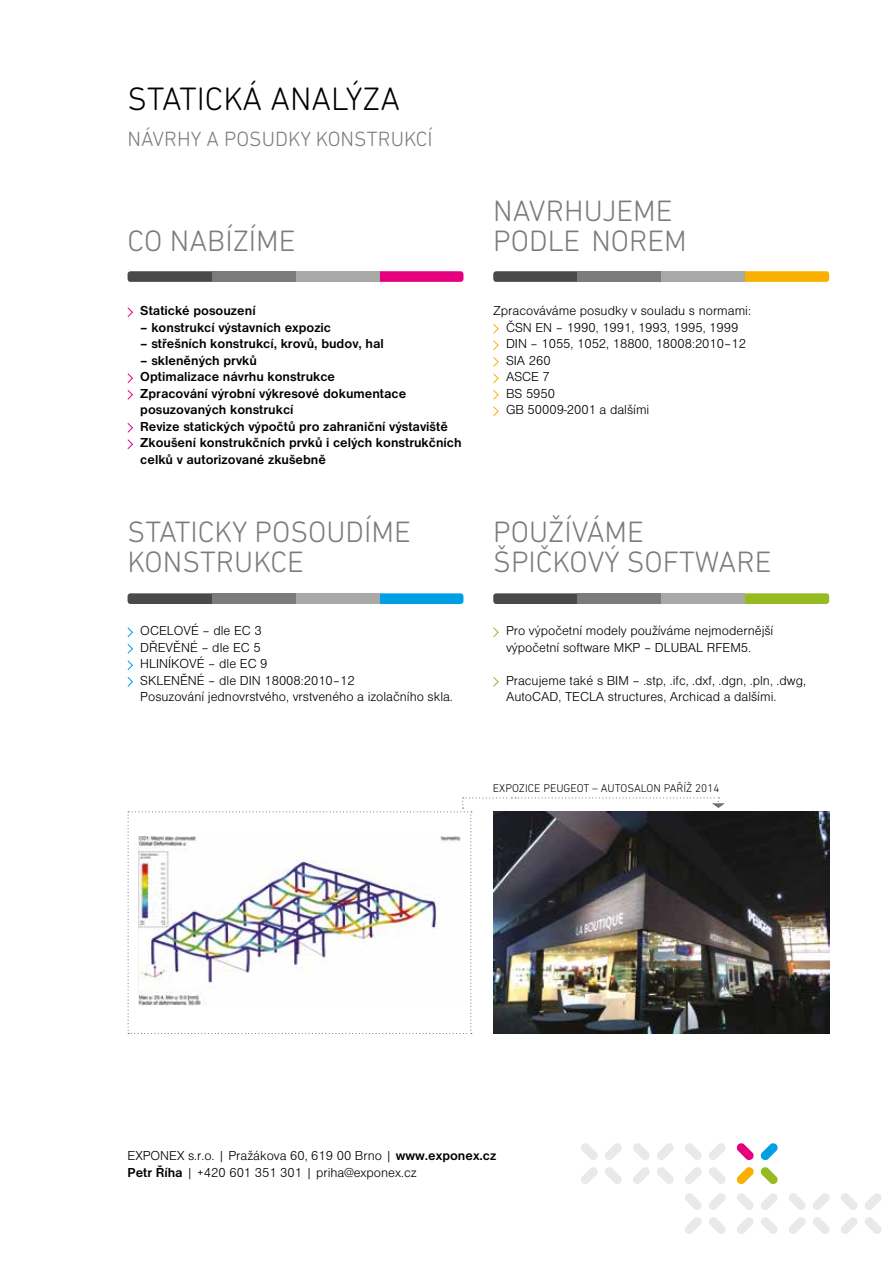
<style>
.page{position:relative;width:893px;height:1263px;background:#fff}
.page>*{position:absolute;margin:0;border:0;box-sizing:border-box;transform-origin:0 0}
.t1{font:300 33px "DIN Next Rounded LT Pro";color:#000}
.t2{font:300 30px/30px "DIN Next Rounded LT Pro";color:#7c7b7b}
.t3{font:300 21px "DIN Next Rounded LT Pro";color:#7c7b7b}
.t4{font:300 13.5px/16.5px "Nimbus Sans DCE";color:#000}
.t5{font:700 13.5px/16.5px "Nimbus Sans DCE";color:#000}
.t6{font:300 11.4px "DIN Next Rounded LT Pro";color:#000}
.s1{font-weight:700}
</style>
<div class="page">
<svg style="left:709px;top:1167px;width:17px;height:17px"></svg>
<svg style="left:685px;top:1143px;width:17px;height:17px"></svg>
<svg style="left:709px;top:1143px;width:17px;height:17px"></svg>
<svg style="left:685px;top:1167px;width:17px;height:17px"></svg>
<svg style="left:657px;top:1167px;width:17px;height:17px"></svg>
<svg style="left:633px;top:1143px;width:17px;height:17px"></svg>
<svg style="left:657px;top:1143px;width:17px;height:17px"></svg>
<svg style="left:633px;top:1167px;width:17px;height:17px"></svg>
<svg style="left:737px;top:1167px;width:17px;height:17px"></svg>
<svg style="left:761px;top:1143px;width:16px;height:17px"></svg>
<svg style="left:761px;top:1167px;width:16px;height:17px"></svg>
<svg style="left:737px;top:1143px;width:17px;height:17px"></svg>
<svg style="left:761px;top:1217px;width:16px;height:17px"></svg>
<svg style="left:737px;top:1193px;width:17px;height:17px"></svg>
<svg style="left:761px;top:1193px;width:16px;height:17px"></svg>
<svg style="left:737px;top:1217px;width:17px;height:17px"></svg>
<svg style="left:709px;top:1217px;width:17px;height:17px"></svg>
<svg style="left:685px;top:1193px;width:17px;height:17px"></svg>
<svg style="left:709px;top:1193px;width:17px;height:17px"></svg>
<svg style="left:685px;top:1217px;width:17px;height:17px"></svg>
<svg style="left:813px;top:1217px;width:16px;height:17px"></svg>
<svg style="left:789px;top:1193px;width:16px;height:17px"></svg>
<svg style="left:813px;top:1193px;width:16px;height:17px"></svg>
<svg style="left:789px;top:1217px;width:16px;height:17px"></svg>
<svg style="left:605px;top:1167px;width:17px;height:17px"></svg>
<svg style="left:581px;top:1143px;width:17px;height:17px"></svg>
<svg style="left:605px;top:1143px;width:17px;height:17px"></svg>
<svg style="left:581px;top:1167px;width:17px;height:17px"></svg>
<svg style="left:865px;top:1217px;width:16px;height:17px"></svg>
<svg style="left:841px;top:1193px;width:16px;height:17px"></svg>
<svg style="left:865px;top:1193px;width:16px;height:17px"></svg>
<svg style="left:841px;top:1217px;width:16px;height:17px"></svg>
<div style="left:128px;top:271px;width:98px;height:11px;background:#4a4a49;border-radius:3px"></div>
<div style="left:365px;top:271px;width:98px;height:11px;background:#e6007d;border-radius:3px"></div>
<div style="left:212px;top:271px;width:84px;height:11px;background:#7c7b7b"></div>
<div style="left:296px;top:271px;width:83px;height:11px;background:#a8a8a7"></div>
<svg style="left:127px;top:307px;width:6px;height:10px"></svg>
<svg style="left:127px;top:373px;width:6px;height:27px"></svg>
<svg style="left:127px;top:423px;width:6px;height:10px"></svg>
<svg style="left:127px;top:439px;width:6px;height:11px"></svg>
<div style="left:493px;top:271px;width:99px;height:11px;background:#4a4a49;border-radius:3px"></div>
<div style="left:730px;top:271px;width:99px;height:11px;background:#f9b000;border-radius:3px"></div>
<div style="left:577px;top:271px;width:84px;height:11px;background:#7c7b7b"></div>
<div style="left:661px;top:271px;width:84px;height:11px;background:#a8a8a7"></div>
<svg style="left:493px;top:324px;width:6px;height:10px"></svg>
<svg style="left:493px;top:340px;width:6px;height:27px"></svg>
<svg style="left:493px;top:373px;width:6px;height:27px"></svg>
<svg style="left:493px;top:406px;width:6px;height:11px"></svg>
<svg style="left:127px;top:627px;width:6px;height:27px"></svg>
<svg style="left:127px;top:660px;width:6px;height:27px"></svg>
<div style="left:128px;top:593px;width:98px;height:11px;background:#4a4a49;border-radius:3px"></div>
<div style="left:365px;top:593px;width:98px;height:11px;background:#009fe3;border-radius:3px"></div>
<div style="left:212px;top:593px;width:84px;height:11px;background:#7c7b7b"></div>
<div style="left:296px;top:593px;width:83px;height:11px;background:#a8a8a7"></div>
<svg style="left:493px;top:627px;width:6px;height:10px"></svg>
<svg style="left:493px;top:677px;width:6px;height:10px"></svg>
<div style="left:493px;top:593px;width:99px;height:11px;background:#4a4a49;border-radius:3px"></div>
<div style="left:730px;top:593px;width:99px;height:11px;background:#95bb20;border-radius:3px"></div>
<div style="left:577px;top:593px;width:84px;height:11px;background:#7c7b7b"></div>
<div style="left:661px;top:593px;width:84px;height:11px;background:#a8a8a7"></div>
<img style="left:725px;top:811px;width:104px;height:223px">
<img style="left:128px;top:797px;width:597px;height:237px">
<h1 class="t1" style="left:128px;top:80px;width:274px">STATICKÁ ANALÝZA</h1>
<h3 class="t3" style="left:128px;top:126px;width:307px">NÁVRHY A POSUDKY KONSTRUKCÍ</h3>
<h2 class="t2" style="left:128px;top:225px;width:169px">CO NABÍZÍME</h2>
<p class="t5" style="left:140px;top:303px;width:117px">Statické posouzení</p>
<p class="t5" style="left:140px;top:319px;width:192px">– konstrukcí výstavních expozic</p>
<p class="t5" style="left:140px;top:336px;width:245px">– střešních konstrukcí, krovů, budov, hal</p>
<p class="t5" style="left:140px;top:352px;width:323px">– skleněných prvků<br>Optimalizace návrhu konstrukce<br>Zpracování výrobní výkresové dokumentace posuzovaných konstrukcí<br>Revize statických výpočtů pro zahraniční výstaviště Zkoušení konstrukčních prvků i celých konstrukčních celků v autorizované zkušebně</p>
<h2 class="t2" style="left:128px;top:517px;width:285px">STATICKY POSOUDÍME<br>KONSTRUKCE</h2>
<h2 class="t2" style="left:493px;top:195px;width:195px">NAVRHUJEME<br>PODLE NOREM</h2>
<p class="t4" style="left:506px;top:303px;width:246px;text-indent:-13px">Zpracováváme posudky v souladu s normami:<br>ČSN EN – 1990, 1991, 1993, 1995, 1999<br>DIN – 1055, 1052, 18800, 18008:2010–12<br>SIA 260<br>ASCE 7<br>BS 5950<br>GB 50009-2001 a dalšími</p>
<h2 class="t2" style="left:493px;top:517px;width:280px">POUŽÍVÁME<br>ŠPIČKOVÝ SOFTWARE</h2>
<p class="t4" style="left:140px;top:623px;width:314px">OCELOVÉ – dle EC 3<br>DŘEVĚNÉ – dle EC 5<br>HLINÍKOVÉ – dle EC 9<br>SKLENĚNÉ – dle DIN 18008:2010–12<br>Posuzování jednovrstvého, vrstveného a izolačního skla.</p>
<p class="t4" style="left:506px;top:623px;width:269px">Pro výpočetní modely používáme nejmodernější výpočetní software MKP – DLUBAL RFEM5.</p>
<p class="t4" style="left:506px;top:672px;width:302px">Pracujeme také s BIM – .stp, .ifc, .dxf, .dgn, .pln, .dwg,<br>AutoCAD, TECLA structures, Archicad a dalšími.</p>
<p class="t6" style="left:493px;top:782px;width:228px">EXPOZICE PEUGEOT – AUTOSALON PAŘÍŽ 2014</p>
<p class="t4" style="left:128px;top:1148px;width:370px">EXPONEX s.r.o. | Pražákova 60, 619 00 Brno | <span class="s1">www.exponex.cz<br>Petr Říha</span> | +420 601 351 301 | priha@exponex.cz</p>
</div>
